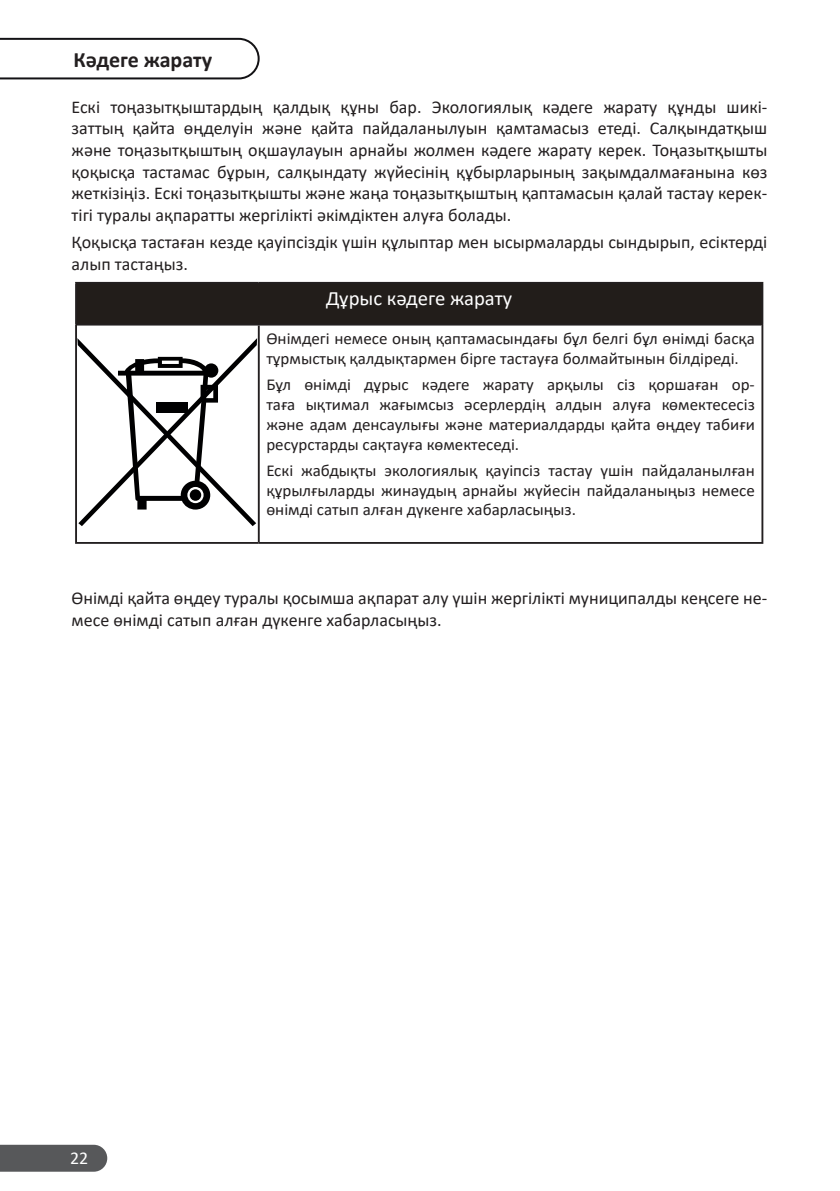
<style>
.page{position:relative;width:840px;height:1191px;background:#fff}
.page>*{position:absolute;margin:0;border:0;box-sizing:border-box;transform-origin:0 0}
.Подзаголовок{font:700 22px "Calibri";color:#231f20}
.t1{font:20.4px "Calibri";color:#fff}
.t2{font:18px/21.6px "Calibri";color:#231f20}
.t3{font:18px "Calibri";color:#fff}
.t4{font:16.6px/20px "Calibri";color:#231f20;text-align:justify}
</style>
<div class="page">
<div style="left:0;top:1144px;width:107px;height:27px;background:#57585a"></div>
<svg style="left:0;top:38px;width:259px;height:41px"></svg>
<div style="left:76px;top:283px;width:686px;height:42px;background:#221d1a"></div>
<hr style="left:75px;top:282px;width:184px;height:2px;background:#231f20">
<hr style="left:259px;top:282px;width:504px;height:2px;background:#231f20">
<hr style="left:77px;top:324px;width:182px;height:1px;background:#231f20">
<hr style="left:259px;top:324px;width:502px;height:1px;background:#231f20">
<hr style="left:75px;top:542px;width:184px;height:2px;background:#231f20">
<hr style="left:259px;top:542px;width:504px;height:2px;background:#231f20">
<hr style="left:75px;top:284px;width:2px;height:41px;background:#231f20">
<hr style="left:761px;top:284px;width:2px;height:41px;background:#231f20">
<hr style="left:75px;top:325px;width:2px;height:217px;background:#231f20">
<hr style="left:258px;top:325px;width:1px;height:217px;background:#231f20">
<hr style="left:761px;top:325px;width:2px;height:217px;background:#231f20">
<svg style="left:77px;top:338px;width:180px;height:188px"></svg>
<div style="left:156px;top:403px;width:32px;height:10px;background:#000001"></div>
<div style="left:190px;top:489px;width:11px;height:12px;background:#000001;border-radius:50%"></div>
<p class="Подзаголовок" style="left:73px;top:44px;width:140px">Кәдеге жарату</p>
<p class="t2" style="left:72px;top:96px;width:697px;text-align:justify">Ескі тоңазытқыштардың қалдық құны бар. Экологиялық кәдеге жарату құнды шикі&shy;заттың қайта өңделуін және қайта пайдаланылуын қамтамасыз етеді. Салқындатқыш және тоңазытқыштың оқшаулауын арнайы жолмен кәдеге жарату керек. Тоңазытқышты қоқысқа тастамас бұрын, салқындату жүйесінің құбырларының зақымдалмағанына көз жеткізіңіз. Ескі тоңазытқышты және жаңа тоңазытқыштың қаптамасын қалай тастау керек&shy;тігі туралы ақпаратты жергілікті әкімдіктен алуға болады.</p>
<p class="t2" style="left:72px;top:231px;width:697px">Қоқысқа тастаған кезде қауіпсіздік үшін құлыптар мен ысырмаларды сындырып, есіктерді алып тастаңыз.</p>
<p class="t1" style="left:326px;top:284px;width:187px">Дұрыс кәдеге жарату</p>
<p class="t4" style="left:266px;top:328px;width:489px">Өнімдегі немесе оның қаптамасындағы бұл белгі бұл өнімді басқа тұрмыстық қалдықтармен бірге тастауға болмайтынын білдіреді.</p>
<p class="t4" style="left:266px;top:374px;width:490px">Бұл өнімді дұрыс кәдеге жарату арқылы сіз қоршаған ор&shy;таға ықтимал жағымсыз әсерлердің алдын алуға көмектесесіз және адам денсаулығы және материалдарды қайта өңдеу табиғи ресурстарды сақтауға көмектеседі.</p>
<p class="t4" style="left:266px;top:459px;width:489px">Ескі жабдықты экологиялық қауіпсіз тастау үшін пайдаланылған құрылғыларды жинаудың арнайы жүйесін пайдаланыңыз немесе өнімді сатып алған дүкенге хабарласыңыз.</p>
<p class="t2" style="left:72px;top:587px;width:697px">Өнімді қайта өңдеу туралы қосымша ақпарат алу үшін жергілікті муниципалды кеңсеге не&shy;месе өнімді сатып алған дүкенге хабарласыңыз.</p>
<p class="t3" style="left:70px;top:1145px;width:20px">22</p>
</div>
